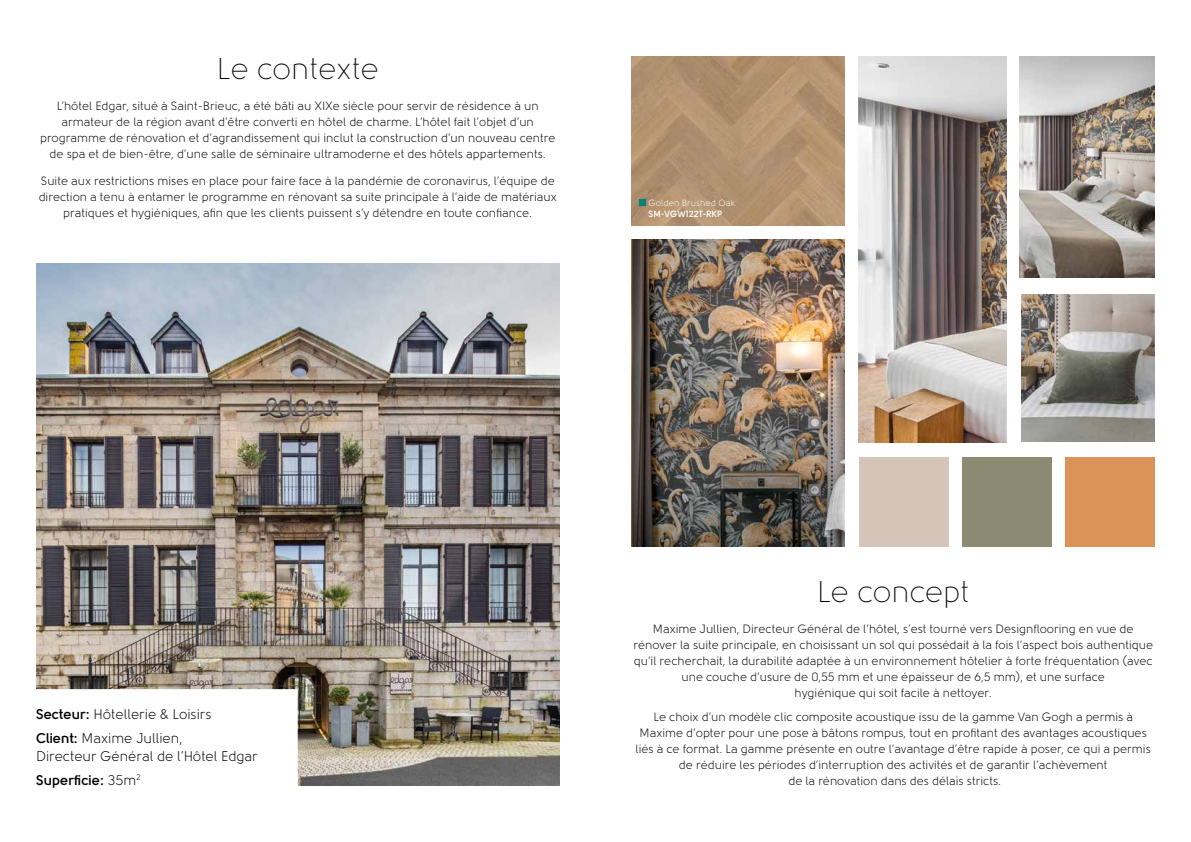
<style>
.page{position:relative;width:1191px;height:842px;background:#fff}
.page>*{position:absolute;margin:0;border:0;box-sizing:border-box;transform-origin:0 0}
.t1{font:300 30px "Solomon";color:#000}
.t2{font:14px/23.7px "Solomon";color:#000}
.t3{font:12px/16px "Solomon";color:#000;text-align:center}
.t4{font:9px "Solomon";color:#fff}
.t5{font:700 9px "Solomon";color:#fff}
.s1{font-weight:700}
</style>
<div class="page">
<img style="left:36px;top:264px;width:524px;height:521px">
<img style="left:631px;top:57px;width:213px;height:168px">
<img style="left:859px;top:57px;width:147px;height:385px">
<img style="left:631px;top:239px;width:213px;height:307px">
<div style="left:859px;top:457px;width:89px;height:89px;background:#d5c4b8"></div>
<div style="left:639px;top:199px;width:7px;height:7px;background:#008379"></div>
<svg style="left:36px;top:689px;width:262px;height:97px"></svg>
<div style="left:962px;top:457px;width:89px;height:89px;background:#8d8a74"></div>
<div style="left:1065px;top:457px;width:90px;height:89px;background:#dc9358"></div>
<img style="left:1020px;top:57px;width:135px;height:221px">
<img style="left:1021px;top:295px;width:134px;height:147px">
<h1 class="t1" style="left:217px;top:53px;width:164px">Le contexte</h1>
<p class="t3" style="left:40px;top:98px;width:517px">L’hôtel Edgar, situé à Saint-Brieuc, a été bâti au XIXe siècle pour servir de résidence à un armateur de la région avant d’être converti en hôtel de charme. L’hôtel fait l’objet d’un programme de rénovation et d’agrandissement qui inclut la construction d’un nouveau centre de spa et de bien-être, d’une salle de séminaire ultramoderne et des hôtels appartements.</p>
<p class="t3" style="left:39px;top:173px;width:519px">Suite aux restrictions mises en place pour faire face à la pandémie de coronavirus, l’équipe de direction a tenu à entamer le programme en rénovant sa suite principale à l’aide de matériaux pratiques et hygiéniques, afin que les clients puissent s’y détendre en toute confiance.</p>
<p class="t4" style="left:648px;top:198px;width:88px">Golden Brushed Oak</p>
<p class="t5" style="left:648px;top:208px;width:75px">SM-VGW122T-RKP</p>
<p class="t2" style="left:36px;top:703px;width:177px"><span class="s1">Secteur:</span> Hôtellerie &amp; Loisirs<br><span class="s1">Client:</span> Maxime Jullien,</p>
<p class="t2" style="left:36px;top:744px;width:223px">Directeur Général de l’Hôtel Edgar<br><span class="s1">Superficie:</span> 35m<sup>2</sup></p>
<h1 class="t1" style="left:817px;top:576px;width:154px">Le concept</h1>
<p class="t3" style="left:633px;top:621px;width:521px">Maxime Jullien, Directeur Général de l’hôtel, s’est tourné vers Designflooring en vue de rénover la suite principale, en choisissant un sol qui possédait à la fois l’aspect bois authentique qu’il recherchait, la durabilité adaptée à un environnement hôtelier à forte fréquentation (avec une couche d’usure de 0,55 mm et une épaisseur de 6,5 mm), et une surface<br>hygiénique qui soit facile à nettoyer.</p>
<p class="t3" style="left:635px;top:709px;width:517px">Le choix d’un modèle clic composite acoustique issu de la gamme Van Gogh a permis à Maxime d’opter pour une pose à bâtons rompus, tout en profitant des avantages acoustiques liés à ce format. La gamme présente en outre l’avantage d’être rapide à poser, ce qui a permis de réduire les périodes d’interruption des activités et de garantir l’achèvement<br>de la rénovation dans des délais stricts.</p>
</div>
